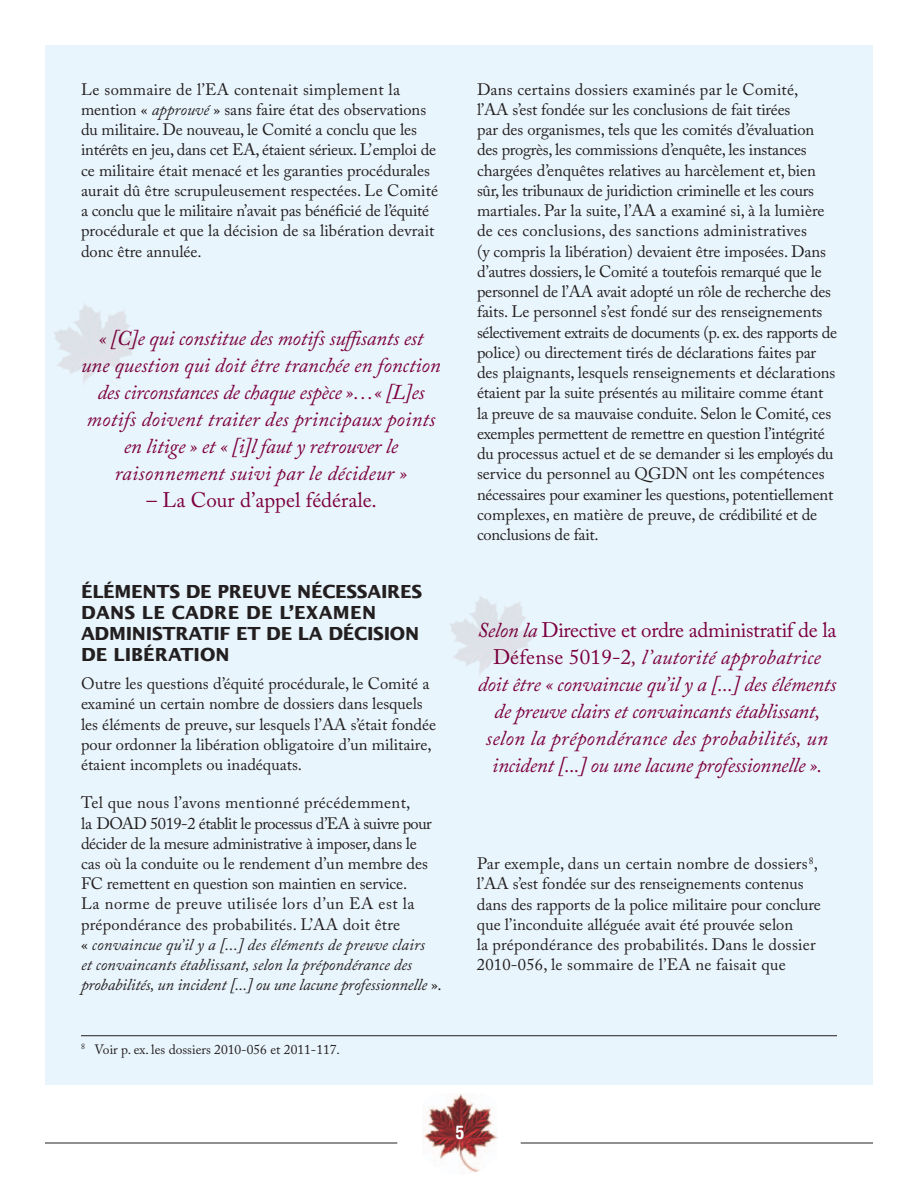
<style>
.page{position:relative;width:918px;height:1188px;background:#fff}
.page>*{position:absolute;margin:0;border:0;box-sizing:border-box;transform-origin:0 0}
.t1{font:italic 21px/27px "Adobe Caslon Pro";letter-spacing:-.01em;color:#7c0040;text-align:center}
.t2{font:21px "Adobe Caslon Pro";color:#7c0040}
.t3{font:700 18px/21px "Lucida Sans Std";letter-spacing:-.015em;color:#231f20}
.t4{font:700 condensed 18px "Helvetica LT Std";color:#fff}
.t5{font:16.5px/20.2px "Adobe Caslon Pro";letter-spacing:-.005em;color:#231f20}
.t6{font:13.5px "Adobe Caslon Pro";color:#231f20}
.s1{font-style:italic}
.s2{font-style:normal}
</style>
<div class="page">
<img style="left:424px;top:1094px;width:73px;height:78px">
<hr style="left:45px;top:1143px;width:352px;height:1px;background:#231f20">
<hr style="left:521px;top:1143px;width:352px;height:1px;background:#231f20">
<div style="left:45px;top:45px;width:828px;height:1039px;background:#e9f5fc"></div>
<hr style="left:81px;top:1035px;width:756px;height:1px;background:#231f20">
<p class="t5" style="left:81px;top:79px;width:359px">Le sommaire de l’EA contenait simplement la mention « <span class="s1">approuvé</span> » sans faire état des observations du militaire. De nouveau, le Comité a conclu que les intérêts en jeu, dans cet EA, étaient sérieux. L’emploi de ce militaire était menacé et les garanties procédurales aurait dû être scrupuleusement respectées. Le Comité a conclu que le militaire n’avait pas bénéficié de l’équité procédurale et que la décision de sa libération devrait donc être annulée.</p>
<p class="t1" style="left:81px;top:324px;width:361px">« [C]e qui constitue des motifs suffisants est<br>une question qui doit être tranchée en fonction des circonstances de chaque espèce »…« [L]es motifs doivent traiter des principaux points en litige » et « [i]l faut y retrouver le raisonnement suivi par le décideur »</p>
<p class="t2" style="left:147px;top:488px;width:232px">– La Cour d’appel fédérale.</p>
<p class="t3" style="left:81px;top:582px;width:343px">ÉLÉMENTS DE PREUVE NÉCESSAIRES<br>DANS LE CADRE DE L’EXAMEN<br>ADMINISTRATIF ET DE LA DÉCISION<br>DE LIBÉRATION</p>
<p class="t5" style="left:81px;top:673px;width:357px">Outre les questions d’équité procédurale, le Comité a examiné un certain nombre de dossiers dans lesquels les éléments de preuve, sur lesquels l’AA s’était fondée pour ordonner la libération obligatoire d’un militaire, étaient incomplets ou inadéquats.</p>
<p class="t5" style="left:81px;top:792px;width:362px">Tel que nous l’avons mentionné précédemment,<br>la DOAD 5019-2 établit le processus d’EA à suivre pour décider de la mesure administrative à imposer, dans le<br>cas où la conduite ou le rendement d’un membre des FC remettent en question son maintien en service.<br>La norme de preuve utilisée lors d’un EA est la prépondérance des probabilités. L’AA doit être<br>« <span class="s1">convaincue qu’il y a [...] des éléments de preuve clairs<br>et convaincants établissant, selon la prépondérance des probabilités, un incident [...] ou une lacune professionnelle</span> ».</p>
<p class="t6" style="left:81px;top:1041px;width:261px"><sup>8</sup> Voir p. ex. les dossiers 2010-056 et 2011-117.</p>
<p class="t5" style="left:477px;top:79px;width:362px">Dans certains dossiers examinés par le Comité,<br>l’AA s’est fondée sur les conclusions de fait tirées<br>par des organismes, tels que les comités d’évaluation des progrès, les commissions d’enquête, les instances chargées d’enquêtes relatives au harcèlement et, bien sûr, les tribunaux de juridiction criminelle et les cours martiales. Par la suite, l’AA a examiné si, à la lumière de ces conclusions, des sanctions administratives<br>(y compris la libération) devaient être imposées. Dans d’autres dossiers, le Comité a toutefois remarqué que le personnel de l’AA avait adopté un rôle de recherche des faits. Le personnel s’est fondé sur des renseignements sélectivement extraits de documents (p. ex. des rapports de police) ou directement tirés de déclarations faites par des plaignants, lesquels renseignements et déclarations étaient par la suite présentés au militaire comme étant la preuve de sa mauvaise conduite. Selon le Comité, ces exemples permettent de remettre en question l’intégrité du processus actuel et de se demander si les employés du service du personnel au QGDN ont les compétences nécessaires pour examiner les questions, potentiellement complexes, en matière de preuve, de crédibilité et de conclusions de fait.</p>
<p class="t1" style="left:478px;top:617px;width:360px">Selon la <span class="s2">Directive et ordre administratif de la Défense 5019-2</span>, l’autorité approbatrice doit être « convaincue qu’il y a [...] des éléments de preuve clairs et convaincants établissant, selon la prépondérance des probabilités, un incident [...] ou une lacune professionnelle ».</p>
<p class="t5" style="left:477px;top:853px;width:345px">Par exemple, dans un certain nombre de dossiers<sup>8</sup>, l’AA s’est fondée sur des renseignements contenus dans des rapports de la police militaire pour conclure que l’inconduite alléguée avait été prouvée selon<br>la prépondérance des probabilités. Dans le dossier 2010-056, le sommaire de l’EA ne faisait que</p>
<p class="t4" style="left:455px;top:1121px;width:10px">5</p>
</div>
